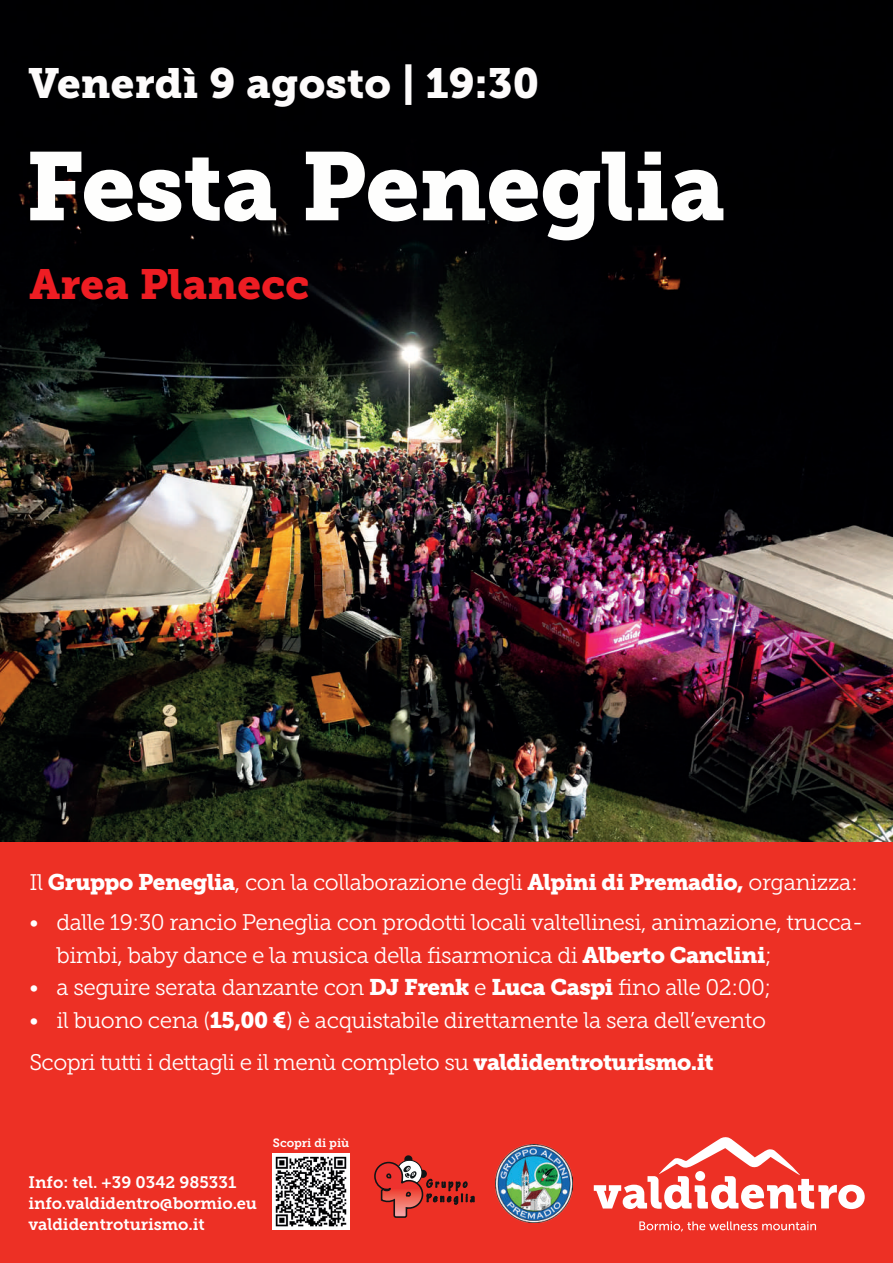
<style>
.page{position:relative;width:893px;height:1263px;background:#fff}
.page>*{position:absolute;margin:0;border:0;box-sizing:border-box;transform-origin:0 0}
.t1{font:96px "Museo Slab 900";letter-spacing:-.005em;color:#fefefd}
.t2{font:42px "Museo Slab 900";letter-spacing:.005em;color:#fdfbfb}
.t3{font:42px "Museo Slab 900";letter-spacing:.005em;color:#ee1d23}
.t4{font:22.5px/32.7px "Museo Slab 300";letter-spacing:-.02em;color:#fff}
.t5{font:16.5px/20.7px "Museo Slab 700";letter-spacing:-.005em;color:#fff}
.t6{font:12px "Museo Slab 700";color:#fff}
.s1{font-family:"Museo Slab 900"}
</style>
<div class="page">
<img style="left:0;top:0;width:893px;height:842px">
<div style="left:0;top:842px;width:893px;height:421px;background:#ed3025"></div>
<svg style="left:639px;top:1221px;width:177px;height:10px"></svg>
<svg style="left:594px;top:1137px;width:271px;height:72px"></svg>
<svg style="left:374px;top:1155px;width:101px;height:63px"></svg>
<img style="left:273px;top:1153px;width:76px;height:76px">
<img style="left:495px;top:1145px;width:78px;height:77px">
<h2 class="t2" style="left:29px;top:59px;width:512px">Venerdì 9 agosto | 19:30</h2>
<h1 class="t1" style="left:26px;top:131px;width:701px">Festa Peneglia</h1>
<h2 class="t3" style="left:29px;top:260px;width:281px">Area Planecc</h2>
<p class="t4" style="left:29px;top:865px;width:830px">Il <span class="s1">Gruppo Peneglia</span>, con la collaborazione degli <span class="s1">Alpini di Premadio,</span> organizza:</p>
<p class="t4" style="left:56px;top:906px;width:808px;text-indent:-27px">• dalle 19:30 rancio Peneglia con prodotti locali valtellinesi, animazione, trucca&shy;bimbi, baby dance e la musica della fisarmonica di <span class="s1">Alberto Canclini</span>;</p>
<p class="t4" style="left:29px;top:971px;width:743px">• a seguire serata danzante con <span class="s1">DJ Frenk</span> e <span class="s1">Luca Caspi</span> fino alle 02:00;</p>
<p class="t4" style="left:29px;top:999px;width:738px;line-height:42px">• il buono cena (<span class="s1">15,00 €</span>) è acquistabile direttamente la sera dell’evento<br>Scopri tutti i dettagli e il menù completo su <span class="s1">valdidentroturismo.it</span></p>
<p class="t5" style="left:29px;top:1172px;width:230px">Info: tel. +39 0342 985331 info.valdidentro@bormio.eu valdidentroturismo.it</p>
<p class="t6" style="left:273px;top:1136px;width:78px">Scopri di più</p>
</div>
